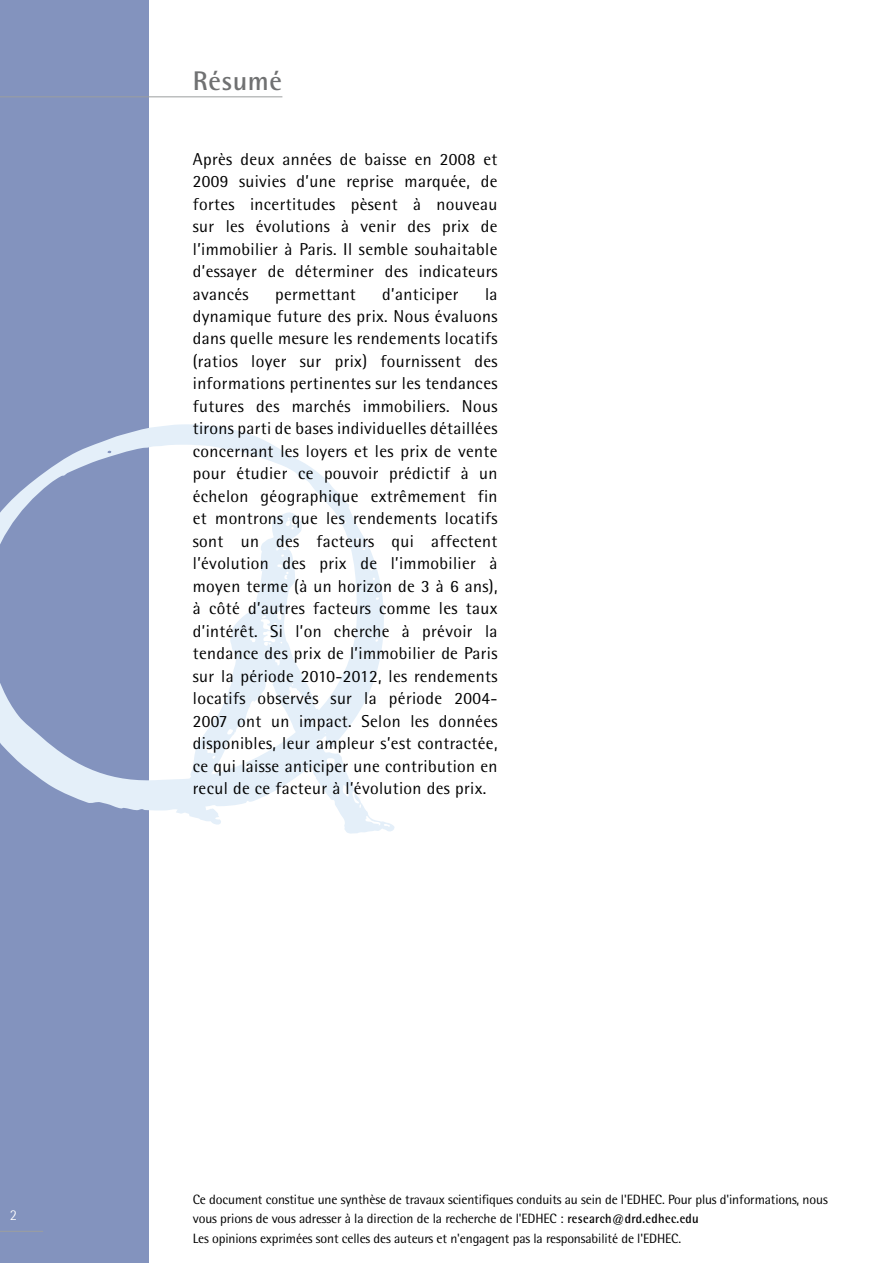
<style>
.page{position:relative;width:893px;height:1263px;background:#fff}
.page>*{position:absolute;margin:0;border:0;box-sizing:border-box;transform-origin:0 0}
.t1{font:700 27px "Rotis Semi Sans";letter-spacing:.02em;color:#707172}
.t2{font:17.25px/22.5px "Rotis Semi Sans";letter-spacing:.02em;color:#000;text-align:justify}
.t3{font:300 15px "Rotis Semi Sans";color:#fff}
.t4{font:13.5px/19.5px "Rotis Semi Sans";letter-spacing:-.01em;color:#000}
.s1{font-weight:700}
</style>
<div class="page">
<div style="left:0;top:0;width:148px;height:1263px;background:#8393be"></div>
<svg style="left:0;top:424px;width:350px;height:387px"></svg>
<svg style="left:176px;top:511px;width:219px;height:323px"></svg>
<hr style="left:0;top:1231px;width:43px;height:1px;background:#9c9e9f">
<hr style="left:0;top:96px;width:282px;height:1px;background:#9c9e9f">
<p class="t3" style="left:10px;top:1206px;width:9px">2</p>
<h1 class="t1" style="left:193px;top:65px;width:91px">Résumé</h1>
<p class="t2" style="left:193px;top:147px;width:306px">Après deux années de baisse en 2008 et 2009 suivies d’une reprise marquée, de fortes incertitudes pèsent à nouveau sur les évolutions à venir des prix de l’immobilier à Paris. Il semble souhaitable d’essayer de déterminer des indicateurs avancés</p>
<p class="t2" style="left:193px;top:282px;width:306px;text-indent:292px">la dynamique future des prix. Nous évaluons dans quelle mesure les rendements locatifs (ratios loyer sur prix) fournissent des informations pertinentes sur les tendances futures des marchés immobiliers. Nous tirons parti de bases individuelles détaillées concernant les loyers et les prix de vente pour étudier ce pouvoir prédictif à un échelon géographique extrêmement fin et montrons que les rendements locatifs sont un des facteurs qui affectent l’évolution des prix de l’immobilier à moyen terme (à un horizon de 3 à 6 ans), à côté d’autres facteurs comme les taux d’intérêt. Si l’on cherche à prévoir la tendance des prix de l’immobilier de Paris sur la période 2010-2012, les rendements locatifs observés sur la période 2004- 2007 ont un impact. Selon les données disponibles, leur ampleur s’est contractée, ce qui laisse anticiper une contribution en recul de ce facteur à l’évolution des prix.</p>
<p class="t2" style="left:275px;top:282px;width:82px">permettant</p>
<p class="t2" style="left:382px;top:282px;width:78px">d’anticiper</p>
<p class="t4" style="left:193px;top:1189px;width:636px">Ce document constitue une synthèse de travaux scientifiques conduits au sein de l'EDHEC. Pour plus d'informations, nous vous prions de vous adresser à la direction de la recherche de l'EDHEC : <span class="s1">research@drd.edhec.edu<br></span>Les opinions exprimées sont celles des auteurs et n'engagent pas la responsabilité de l'EDHEC.</p>
</div>
